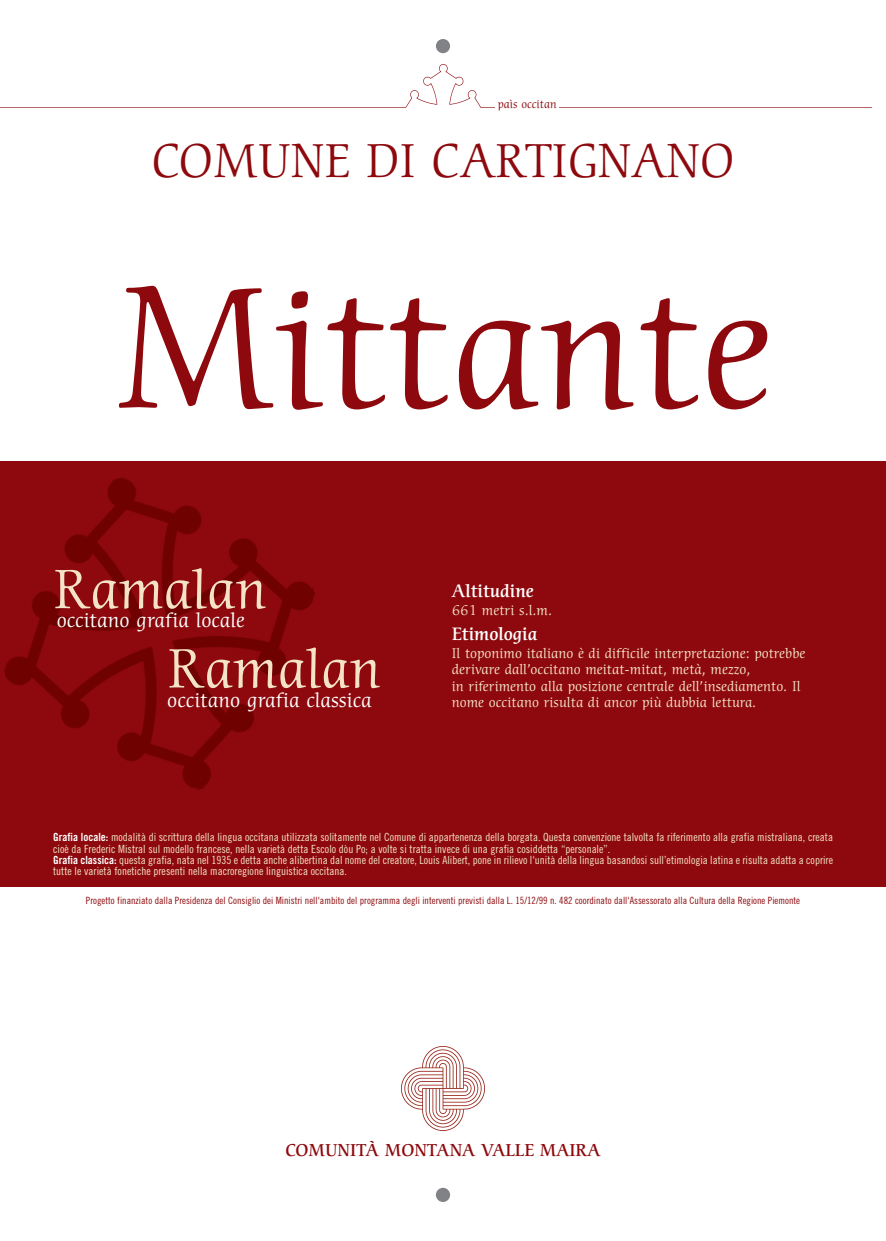
<style>
.page{position:relative;width:886px;height:1241px;background:#fff}
.page>*{position:absolute;margin:0;border:0;box-sizing:border-box;transform-origin:0 0}
.t1{font:167.5px "Cerigo";color:#8d090d}
.t2{font:53.75px "Cerigo";color:#f5e3c8}
.t3{font:46.25px "Cerigo";color:#8d090d}
.t4{font:20px "Cerigo";color:#fff}
.t5{font:500 17.5px "Cerigo";color:#fff}
.t6{font:500 16.75px "Cerigo";color:#8d090d}
.t7{font:13.75px/16.5px "Cerigo";color:#f5e3c8}
.t8{font:11.25px/11.2px "Trade Gothic Cond Eighteen";color:#f5e3c8}
.t9{font:11.25px "Cerigo";color:#8d090d}
.t10{font:10px "Trade Gothic Cond Eighteen";color:#8d090d}
.s1{font-family:"Trade Gothic Bold Cond Twenty";color:#fff}
</style>
<div class="page">
<div style="left:0;top:461px;width:886px;height:425px;background:#8d090d"></div>
<img style="left:4px;top:477px;width:311px;height:313px">
<div style="left:436px;top:39px;width:14px;height:14px;background:#808285;border-radius:50%"></div>
<div style="left:436px;top:1187px;width:14px;height:14px;background:#808285;border-radius:50%"></div>
<img style="left:405px;top:65px;width:76px;height:42px">
<img style="left:401px;top:1046px;width:84px;height:84px">
<p class="t9" style="left:498px;top:100px;width:60px">paìs occitan</p>
<h3 class="t3" style="left:151px;top:143px;width:585px">COMUNE DI CARTIGNANO</h3>
<h1 class="t1" style="left:113px;top:284px;width:661px">Mittante</h1>
<h2 class="t2" style="left:53px;top:568px;width:215px">Ramalan</h2>
<h3 class="t4" style="left:57px;top:612px;width:190px">occitano grafia locale</h3>
<h2 class="t2" style="left:167px;top:648px;width:215px">Ramalan</h2>
<h3 class="t4" style="left:167px;top:691px;width:206px">occitano grafia classica</h3>
<h3 class="t5" style="left:452px;top:583px;width:83px">Altitudine</h3>
<p class="t7" style="left:452px;top:603px;width:102px">661 metri s.l.m.</p>
<h3 class="t5" style="left:452px;top:626px;width:87px">Etimologia</h3>
<p class="t7" style="left:452px;top:646px;width:355px">Il toponimo italiano è di difficile interpretazione: potrebbe derivare dall’occitano meitat-mitat, metà, mezzo,<br>in riferimento alla posizione centrale dell’insediamento. Il nome occitano risulta di ancor più dubbia lettura.</p>
<p class="t8" style="left:53px;top:832px;width:781px"><span class="s1">Grafia locale:</span> modalità di scrittura della lingua occitana utilizzata solitamente nel Comune di appartenenza della borgata. Questa convenzione talvolta fa riferimento alla grafia mistraliana, creata cioè da Frederic Mistral sul modello francese, nella varietà detta Escolo dòu Po; a volte si tratta invece di una grafia cosiddetta “personale”.<br><span class="s1">Grafia classica:</span> questa grafia, nata nel 1935 e detta anche alibertina dal nome del creatore, Louis Alibert, pone in rilievo l'unità della lingua basandosi sull’etimologia latina e risulta adatta a coprire tutte le varietà fonetiche presenti nella macroregione linguistica occitana.</p>
<p class="t10" style="left:86px;top:896px;width:716px">Progetto finanziato dalla Presidenza del Consiglio dei Ministri nell'ambito del programma degli interventi previsti dalla L. 15/12/99 n. 482 coordinato dall'Assessorato alla Cultura della Regione Piemonte</p>
<h3 class="t6" style="left:286px;top:1142px;width:316px">COMUNITÀ MONTANA VALLE MAIRA</h3>
</div>
